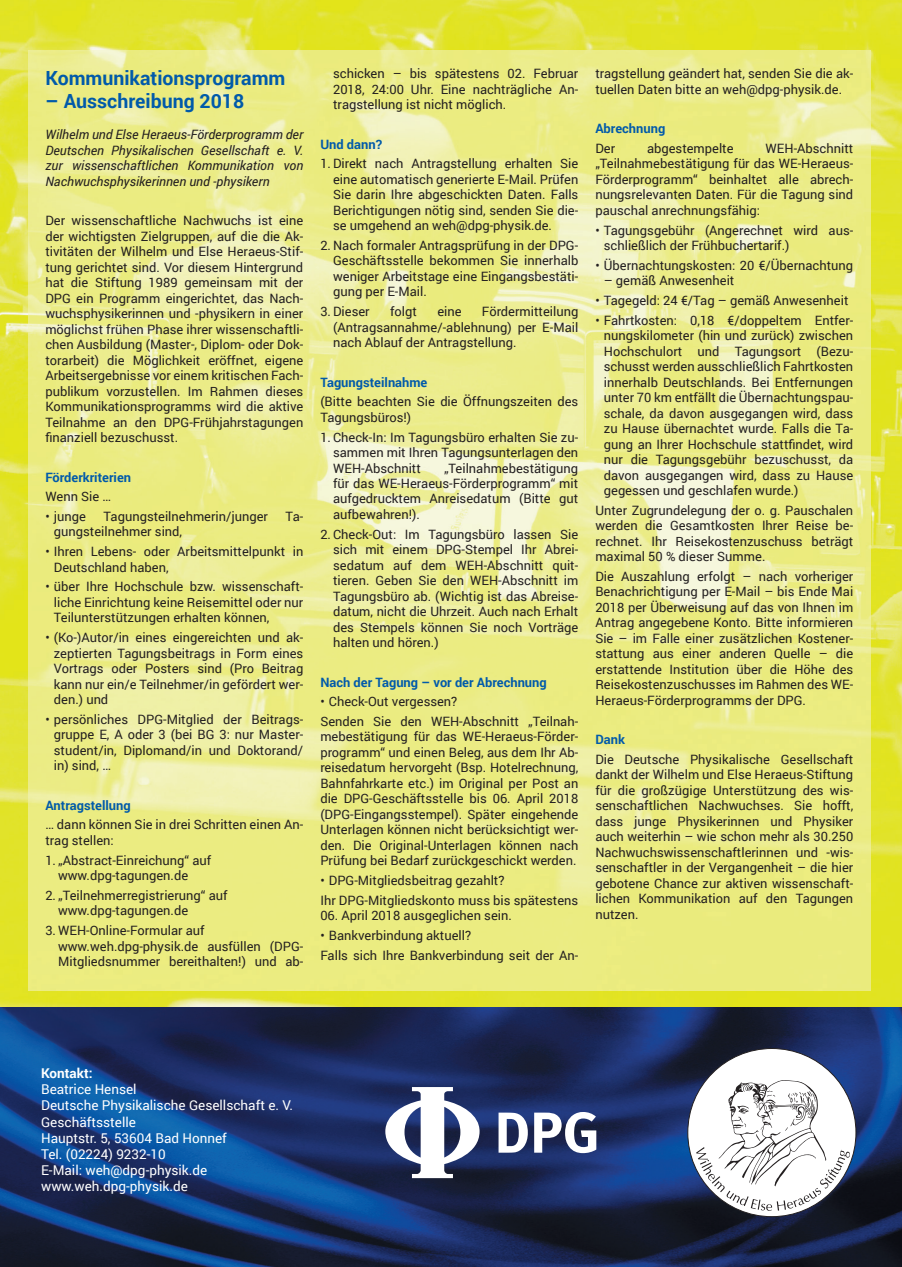
<style>
.page{position:relative;width:902px;height:1267px;background:#fff}
.page>*{position:absolute;margin:0;border:0;box-sizing:border-box;transform-origin:0 0}
.t1{font:700 19.5px "Roboto";color:#015aaa}
.t2{font:13.5px/16.2px "Roboto";color:#fff}
.t3{font:700 13.5px "Roboto";color:#fff}
.t4{font:12.9px/15.5px "Roboto";color:#231f20;text-align:justify}
.t5{font:italic 12.9px/15.5px "Roboto";color:#231f20;text-align:justify}
.t6{font:700 12.9px "Roboto";color:#015aaa}
</style>
<div class="page">
<img style="left:0;top:0;width:902px;height:1007px">
<img style="left:0;top:1007px;width:902px;height:260px">
<img style="left:28px;top:51px;width:842px;height:939px">
<svg style="left:499px;top:1112px;width:97px;height:41px"></svg>
<svg style="left:385px;top:1087px;width:95px;height:91px"></svg>
<div style="left:688px;top:1048px;width:168px;height:169px;background:#fff;border-radius:50%"></div>
<svg style="left:696px;top:1080px;width:154px;height:131px"></svg>
<svg style="left:0;top:1262px;width:4px;height:5px"></svg>
<svg style="left:895px;top:1262px;width:7px;height:5px"></svg>
<h1 class="t1" style="left:45px;top:64px;width:242px">Kommunikationsprogramm</h1>
<h1 class="t1" style="left:45px;top:88px;width:200px">– Ausschreibung 2018</h1>
<p class="t5" style="left:45px;top:127px;width:259px">Wilhelm und Else Heraeus-Förderprogramm der Deutschen Physikalischen Gesellschaft e. V. zur wissenschaftlichen Kommunikation von Nachwuchsphysikerinnen und -physikern</p>
<p class="t4" style="left:45px;top:213px;width:259px">Der wissenschaftliche Nachwuchs ist eine der wichtigsten Zielgruppen, auf die die Ak&shy;tivitäten der Wilhelm und Else Heraeus-Stif&shy;tung gerichtet sind. Vor diesem Hintergrund hat die Stiftung 1989 gemeinsam mit der DPG ein Programm eingerichtet, das Nach&shy;wuchsphysikerinnen und -physikern in einer möglichst frühen Phase ihrer wissenschaftli&shy;chen Ausbildung (Master-, Diplom- oder Dok&shy;torarbeit) die Möglichkeit eröffnet, eigene Arbeitsergebnisse vor einem kritischen Fach&shy;publikum vorzustellen. Im Rahmen dieses Kommunikationsprogramms wird die aktive Teilnahme an den DPG-Frühjahrstagungen finanziell bezuschusst.</p>
<p class="t6" style="left:45px;top:468px;width:87px">Förderkriterien</p>
<p class="t4" style="left:45px;top:488px;width:67px">Wenn Sie …</p>
<p class="t4" style="left:45px;top:508px;width:42px">• junge</p>
<p class="t4" style="left:104px;top:508px;width:166px">Tagungsteilnehmerin/junger</p>
<p class="t4" style="left:286px;top:508px;width:19px">Ta-</p>
<p class="t4" style="left:54px;top:524px;width:130px">gungsteilnehmer sind,</p>
<p class="t4" style="left:54px;top:543px;width:251px;text-indent:-9px">• Ihren Lebens- oder Arbeitsmittelpunkt in<br>Deutschland haben,</p>
<p class="t4" style="left:54px;top:579px;width:251px;text-indent:-9px">• über Ihre Hochschule bzw. wissenschaft&shy;liche Einrichtung keine Reisemittel oder nur Teilunterstützungen erhalten können,</p>
<p class="t4" style="left:54px;top:629px;width:251px;text-indent:-9px">• (Ko-)Autor/in eines eingereichten und ak&shy;zeptierten Tagungsbeitrags in Form eines Vortrags oder Posters sind (Pro Beitrag kann nur ein/e Teilnehmer/in gefördert wer&shy;den.) und</p>
<p class="t4" style="left:54px;top:711px;width:251px;text-indent:-9px">• persönliches DPG-Mitglied der Beitrags&shy;gruppe E, A oder 3 (bei BG 3: nur Master&shy;student/in, Diplomand/in und Doktorand/ in) sind, …</p>
<p class="t6" style="left:45px;top:796px;width:87px">Antragstellung</p>
<p class="t4" style="left:45px;top:817px;width:259px">… dann können Sie in drei Schritten einen An&shy;trag stellen:</p>
<p class="t4" style="left:58px;top:852px;width:155px;text-indent:-13px">1. „Abstract-Einreichung“ auf www.dpg-tagungen.de</p>
<p class="t4" style="left:58px;top:887px;width:171px;text-indent:-13px">2. „Teilnehmerregistrierung“ auf www.dpg-tagungen.de</p>
<p class="t4" style="left:58px;top:922px;width:247px;text-align:left;text-indent:-13px">3. WEH-Online-Formular auf www.weh.dpg-physik.de ausfüllen (DPG-<br>Mitgliedsnummer bereithalten!) und ab-</p>
<p class="t4" style="left:333px;top:65px;width:247px">schicken – bis spätestens 02. Februar 2018, 24:00 Uhr. Eine nachträgliche An&shy;tragstellung ist nicht möglich.</p>
<p class="t6" style="left:320px;top:135px;width:63px">Und dann?</p>
<p class="t4" style="left:333px;top:156px;width:247px;text-indent:-13px">1. Direkt nach Antragstellung erhalten Sie eine automatisch generierte E-Mail. Prüfen Sie darin Ihre abgeschickten Daten. Falls Berichtigungen nötig sind, senden Sie die&shy;se umgehend an weh@dpg-physik.de.</p>
<p class="t4" style="left:333px;top:237px;width:247px;text-indent:-13px">2. Nach formaler Antragsprüfung in der DPG-Geschäftsstelle bekommen Sie innerhalb weniger Arbeitstage eine Eingangsbestäti&shy;gung per E-Mail.</p>
<p class="t4" style="left:320px;top:303px;width:51px">3. Dieser</p>
<p class="t4" style="left:390px;top:303px;width:28px">folgt</p>
<p class="t4" style="left:437px;top:303px;width:26px">eine</p>
<p class="t4" style="left:333px;top:303px;width:247px;text-indent:149px">Fördermitteilung (Antrags annahme/-ablehnung) per E-Mail nach Ablauf der Antragstellung.</p>
<p class="t6" style="left:320px;top:373px;width:109px">Tagungsteilnahme</p>
<p class="t4" style="left:320px;top:394px;width:259px">(Bitte beachten Sie die Öffnungszeiten des<br>Tagungsbüros!)</p>
<p class="t4" style="left:333px;top:429px;width:247px;text-indent:-13px">1. Check-In: Im Tagungsbüro erhalten Sie zu&shy;sammen mit Ihren Tagungsunterlagen den WEH-Abschnitt</p>
<p class="t4" style="left:333px;top:460px;width:247px;text-indent:111px">„Teilnahmebestätigung für das WE-Heraeus-Förderprogramm“ mit aufgedrucktem Anreisedatum (Bitte gut aufbewahren!).</p>
<p class="t4" style="left:333px;top:526px;width:247px;text-indent:-13px">2. Check-Out: Im Tagungsbüro lassen Sie sich mit einem DPG-Stempel Ihr Abrei&shy;sedatum auf dem WEH-Abschnitt quit&shy;tieren. Geben Sie den WEH-Abschnitt im Tagungsbüro ab. (Wichtig ist das Abreise&shy;datum, nicht die Uhrzeit. Auch nach Erhalt des Stempels können Sie noch Vorträge halten und hören.)</p>
<p class="t6" style="left:320px;top:673px;width:228px">Nach der Tagung – vor der Abrechnung</p>
<p class="t4" style="left:320px;top:691px;width:259px;line-height:19.8px">• Check-Out vergessen?<br>Senden Sie den WEH-Abschnitt „Teilnah-</p>
<p class="t4" style="left:320px;top:729px;width:259px">mebestätigung für das WE-Heraeus-Förder&shy;programm“ und einen Beleg, aus dem Ihr Ab&shy;reisedatum hervorgeht (Bsp. Hotelrechnung, Bahnfahrkarte etc.) im Original per Post an die DPG-Geschäftsstelle bis 06. April 2018 (DPG-Eingangsstempel). Später eingehende Unterlagen können nicht berücksichtigt wer&shy;den. Die Original-Unterlagen können nach Prüfung bei Bedarf zurückgeschickt werden.</p>
<p class="t4" style="left:320px;top:870px;width:259px;line-height:19.8px">• DPG-Mitgliedsbeitrag gezahlt?<br>Ihr DPG-Mitgliedskonto muss bis spätestens</p>
<p class="t4" style="left:320px;top:907px;width:193px">06. April 2018 ausgeglichen sein.</p>
<p class="t4" style="left:320px;top:925px;width:259px;line-height:19.8px">• Bankverbindung aktuell?<br>Falls sich Ihre Bankverbindung seit der An-</p>
<p class="t4" style="left:595px;top:65px;width:259px">tragstellung geändert hat, senden Sie die ak&shy;tuellen Daten bitte an weh@dpg-physik.de.</p>
<p class="t6" style="left:595px;top:119px;width:71px">Abrechnung</p>
<p class="t4" style="left:595px;top:140px;width:21px">Der</p>
<p class="t4" style="left:647px;top:140px;width:88px">abgestempelte</p>
<p class="t4" style="left:595px;top:140px;width:259px;text-indent:170px">WEH-Abschnitt „Teilnahme bestätigung für das WE-Heraeus-Förderprogramm“ beinhaltet alle abrech&shy;nungsrelevanten Daten. Für die Tagung sind pauschal anrechnungsfähig:</p>
<p class="t4" style="left:604px;top:222px;width:251px;text-indent:-9px">• Tagungsgebühr (Angerechnet wird aus&shy;schließlich der Frühbuchertarif.)</p>
<p class="t4" style="left:595px;top:257px;width:259px">• Übernachtungskosten: 20 €/Übernachtung</p>
<p class="t4" style="left:604px;top:272px;width:132px">– gemäß Anwesenheit</p>
<p class="t4" style="left:595px;top:292px;width:255px">• Tagegeld: 24 €/Tag – gemäß Anwesenheit</p>
<p class="t4" style="left:604px;top:312px;width:251px;text-indent:-9px">• Fahrtkosten: 0,18 €/doppeltem Entfer&shy;nungskilometer (hin und zurück) zwischen Hochschulort und Tagungsort (Bezu&shy;schusst werden ausschließlich Fahrtkosten innerhalb Deutschlands. Bei Entfernungen unter 70 km entfällt die Übernachtungspau&shy;schale, da davon ausgegangen wird, dass zu Hause übernachtet wurde. Falls die Ta&shy;gung an Ihrer Hochschule stattfindet, wird nur die Tagungsgebühr bezuschusst, da davon ausgegangen wird, dass zu Hause gegessen und geschlafen wurde.)</p>
<p class="t4" style="left:595px;top:502px;width:259px">Unter Zugrundelegung der o. g. Pauschalen werden die Gesamtkosten Ihrer Reise be&shy;rechnet. Ihr Reisekostenzuschuss beträgt maximal 50 % dieser Summe.</p>
<p class="t4" style="left:595px;top:568px;width:259px">Die Auszahlung erfolgt – nach vorheriger Benachrichtigung per E-Mail – bis Ende Mai 2018 per Überweisung auf das von Ihnen im Antrag angegebene Konto. Bitte informieren Sie – im Falle einer zusätzlichen Kostener&shy;stattung aus einer anderen Quelle – die erstattende Institution über die Höhe des Reisekostenzuschusses im Rahmen des WE-Heraeus-Förderprogramms der DPG.</p>
<p class="t6" style="left:595px;top:731px;width:31px">Dank</p>
<p class="t4" style="left:595px;top:751px;width:259px">Die Deutsche Physikalische Gesellschaft dankt der Wilhelm und Else Heraeus-Stiftung für die großzügige Unterstützung des wis&shy;senschaftlichen Nachwuchses. Sie hofft, dass junge Physikerinnen und Physiker auch weiterhin – wie schon mehr als 30.250<br>Nachwuchswissenschaftlerinnen und -wis&shy;senschaftler in der Vergangenheit – die hier gebotene Chance zur aktiven wissenschaft&shy;lichen Kommunikation auf den Tagungen nutzen.</p>
<p class="t3" style="left:41px;top:1064px;width:53px">Kontakt:</p>
<p class="t2" style="left:41px;top:1081px;width:254px">Beatrice Hensel<br>Deutsche Physikalische Gesellschaft e. V.<br>Geschäftsstelle<br>Hauptstr. 5, 53604 Bad Honnef<br>Tel. (02224) 9232-10<br>E-Mail: weh@dpg-physik.de www.weh.dpg-physik.de</p>
</div>
